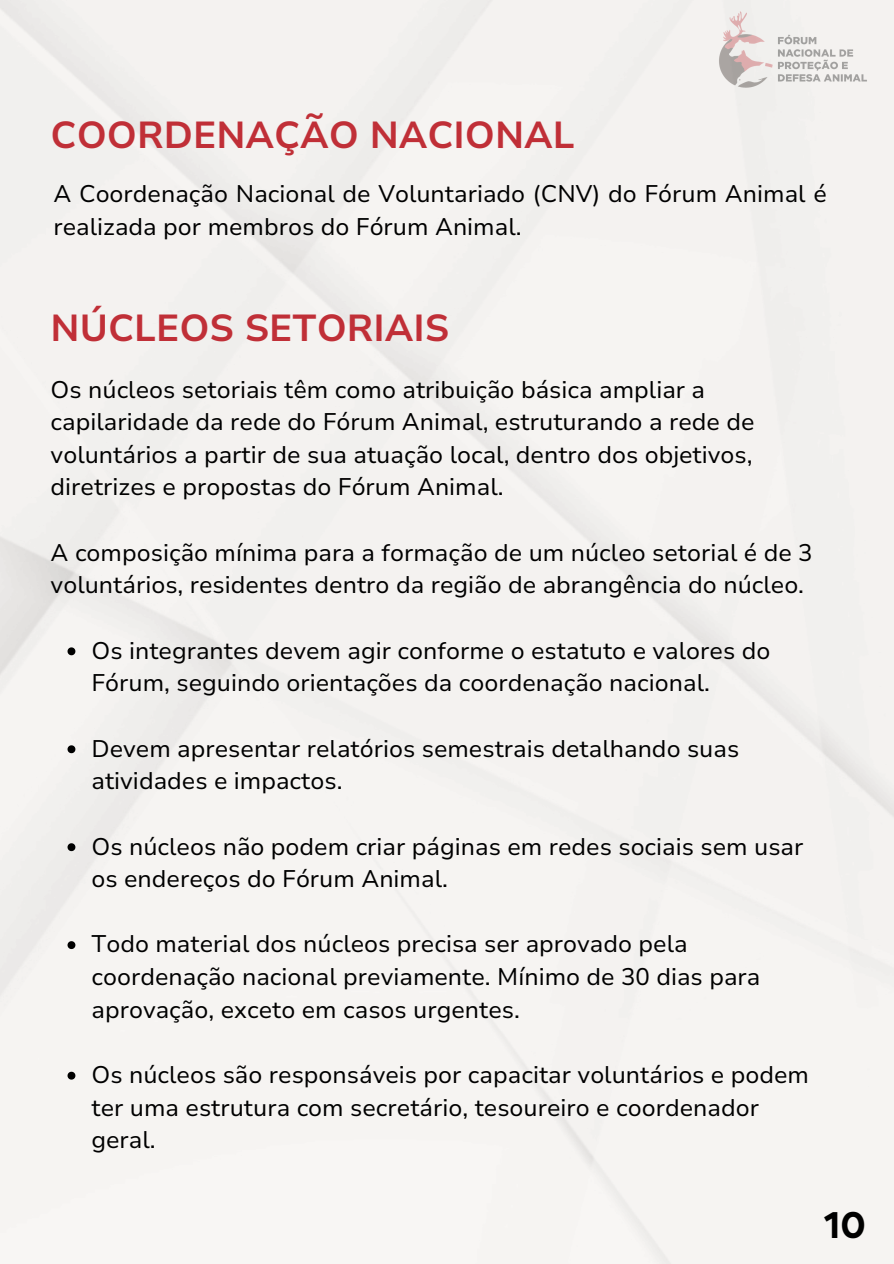
<style>
.page{position:relative;width:894px;height:1264px;background:#fff}
.page>*{position:absolute;margin:0;border:0;box-sizing:border-box;transform-origin:0 0}
.t1{font:700 37.5px "Nunito Sans 10 pt";color:#c02f37}
.t2{font:700 33px "Gordita";color:#000}
.t3{font:24px/32.7px "Nunito Sans 10 pt";color:#000}
</style>
<div class="page">
<div style="left:0;top:0;width:893px;height:1263px;background:#f4f2f0"></div>
<img style="left:714px;top:10px;width:160px;height:79px">
<svg style="left:67px;top:647px;width:8px;height:8px"></svg>
<svg style="left:67px;top:745px;width:8px;height:8px"></svg>
<svg style="left:67px;top:843px;width:8px;height:8px"></svg>
<svg style="left:67px;top:941px;width:8px;height:8px"></svg>
<svg style="left:67px;top:1071px;width:8px;height:8px"></svg>
<h1 class="t1" style="left:51px;top:110px;width:525px">COORDENAÇÃO NACIONAL</h1>
<p class="t3" style="left:53px;top:178px;width:774px">A Coordenação Nacional de Voluntariado (CNV) do Fórum Animal é realizada por membros do Fórum Animal.</p>
<p class="t1" style="left:51px;top:303px;width:400px">NÚCLEOS SETORIAIS</p>
<h1 class="t3" style="left:51px;top:373px;width:705px">Os núcleos setoriais têm como atribuição básica ampliar a capilaridade da rede do Fórum Animal, estruturando a rede de voluntários a partir de sua atuação local, dentro dos objetivos, diretrizes e propostas do Fórum Animal.</h1>
<p class="t3" style="left:51px;top:536px;width:763px">A composição mínima para a formação de um núcleo setorial é de 3 voluntários, residentes dentro da região de abrangência do núcleo.</p>
<p class="t3" style="left:91px;top:634px;width:680px">Os integrantes devem agir conforme o estatuto e valores do<br>Fórum, seguindo orientações da coordenação nacional.</p>
<p class="t3" style="left:91px;top:732px;width:649px">Devem apresentar relatórios semestrais detalhando suas atividades e impactos.</p>
<p class="t3" style="left:91px;top:830px;width:713px">Os núcleos não podem criar páginas em redes sociais sem usar os endereços do Fórum Animal.</p>
<p class="t3" style="left:91px;top:928px;width:670px">Todo material dos núcleos precisa ser aprovado pela coordenação nacional previamente. Mínimo de 30 dias para aprovação, exceto em casos urgentes.</p>
<p class="t3" style="left:91px;top:1058px;width:719px">Os núcleos são responsáveis por capacitar voluntários e podem ter uma estrutura com secretário, tesoureiro e coordenador geral.</p>
<p class="t2" style="left:823px;top:1203px;width:43px">10</p>
</div>
